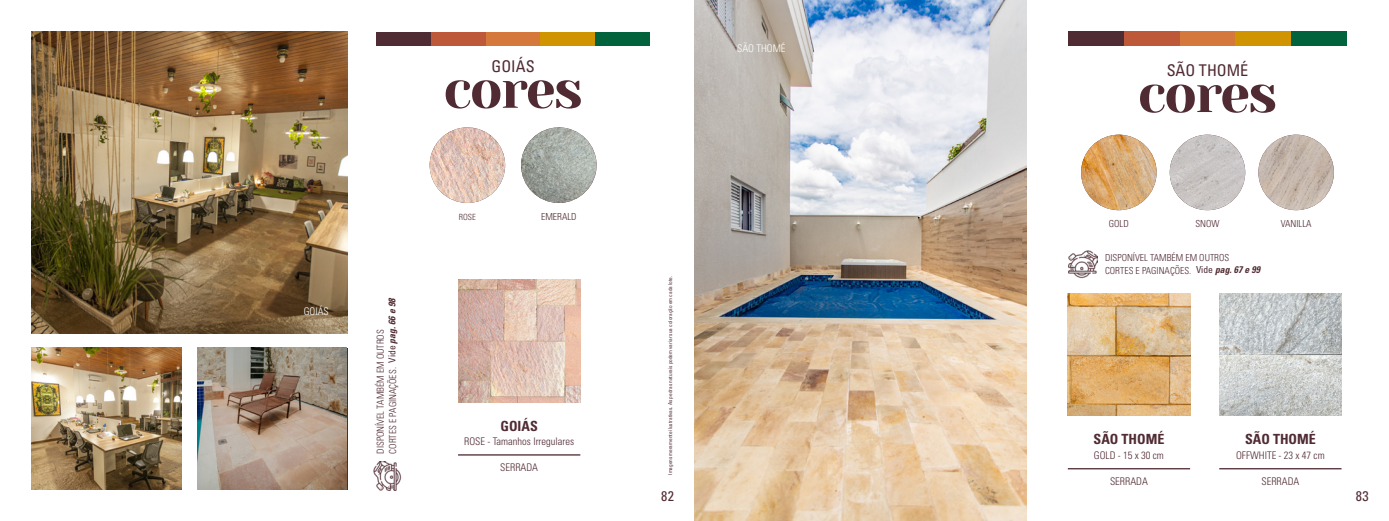
<style>
.page{position:relative;width:1389px;height:521px;background:#fff}
.page>*{position:absolute;margin:0;border:0;box-sizing:border-box;transform-origin:0 0}
.t1{font:53.46px "Yeseva One";letter-spacing:-.035em;color:#502b33}
.t2{font:condensed 16.19px "Univers";color:#502b33}
.t3{font:700 condensed 14px "Univers";color:#502b33}
.t4{font:condensed 14px "Univers";color:#502b33}
.t5{font:300 condensed 10.5px "Univers";color:#502b33}
.t6{font:300 condensed 10.5px "Univers";color:#fff}
.t7{font:300 condensed 9.62px/12.2px "Univers";color:#502b33}
.t8{font:300 condensed 8.49px "Univers";color:#502b33}
.t9{font:condensed 5.25px "Univers";color:#502b33}
.s1{font-weight:400}
.s2{font-weight:700;font-style:italic}
</style>
<div class="page">
<img style="left:32px;top:32px;width:315px;height:301px">
<img style="left:198px;top:348px;width:148px;height:141px">
<img style="left:458px;top:280px;width:122px;height:122px">
<hr style="left:458px;top:454px;width:122px;height:1px;background:#502b33">
<img style="left:373px;top:461px;width:28px;height:29px">
<img style="left:1068px;top:250px;width:29px;height:29px">
<img style="left:694px;top:0;width:332px;height:521px">
<div style="left:1068px;top:32px;width:56px;height:14px;background:#4f2b33"></div>
<div style="left:1124px;top:32px;width:56px;height:14px;background:#bd5938"></div>
<div style="left:1180px;top:32px;width:55px;height:14px;background:#d4783b"></div>
<div style="left:1235px;top:32px;width:56px;height:14px;background:#cf9400"></div>
<div style="left:1291px;top:32px;width:56px;height:14px;background:#00633b"></div>
<img style="left:1068px;top:294px;width:122px;height:122px">
<img style="left:1219px;top:294px;width:123px;height:122px">
<hr style="left:1068px;top:468px;width:122px;height:1px;background:#502b33">
<hr style="left:1219px;top:468px;width:123px;height:1px;background:#502b33">
<img style="left:1081px;top:135px;width:76px;height:75px;border-radius:38px">
<img style="left:1258px;top:135px;width:76px;height:75px;border-radius:38px">
<img style="left:1170px;top:135px;width:75px;height:75px;border-radius:38px">
<img style="left:430px;top:127px;width:75px;height:76px;border-radius:38px">
<img style="left:521px;top:127px;width:76px;height:76px;border-radius:38px">
<div style="left:376px;top:32px;width:55px;height:14px;background:#4f2b33"></div>
<div style="left:431px;top:32px;width:55px;height:14px;background:#bd5938"></div>
<div style="left:486px;top:32px;width:54px;height:14px;background:#d4783b"></div>
<div style="left:540px;top:32px;width:55px;height:14px;background:#cf9400"></div>
<div style="left:595px;top:32px;width:55px;height:14px;background:#00633b"></div>
<img style="left:32px;top:348px;width:150px;height:141px">
<p class="t6" style="left:304px;top:305px;width:27px">GOIÁS</p>
<p class="t7" style="left:374px;top:453px;width:157px;rotate:-90deg">DISPONÍVEL TAMBÉM EM OUTROS<br>CORTES E PAGINAÇÕES. <span class="s1">Vide</span> <span class="s2">pag. 66 e 98</span></p>
<h2 class="t2" style="left:492px;top:56px;width:45px">GOIÁS</h2>
<h1 class="t1" style="left:444px;top:50px;width:141px">cores</h1>
<p class="t8" style="left:459px;top:211px;width:19px">ROSE</p>
<p class="t7" style="left:541px;top:211px;width:37px">EMERALD</p>
<h3 class="t3" style="left:501px;top:417px;width:39px">GOIÁS</h3>
<p class="t5" style="left:464px;top:435px;width:112px">ROSE - Tamanhos Irregulares</p>
<p class="t5" style="left:500px;top:461px;width:39px">SERRADA</p>
<p class="t6" style="left:737px;top:42px;width:50px">SÃO THOMÉ</p>
<p class="t9" style="left:667px;top:475px;width:200px;rotate:-90deg">Imagens meramente ilustrativas. As pedras naturais podem variar sua coloração em cada lote.</p>
<h3 class="t4" style="left:661px;top:487px;width:14px">82</h3>
<h2 class="t2" style="left:1167px;top:60px;width:83px">SÃO THOMÉ</h2>
<h1 class="t1" style="left:1138px;top:54px;width:141px">cores</h1>
<p class="t7" style="left:1109px;top:217px;width:21px">GOLD</p>
<p class="t7" style="left:1195px;top:217px;width:26px">SNOW</p>
<p class="t7" style="left:1281px;top:217px;width:32px">VANILLA</p>
<p class="t7" style="left:1105px;top:252px;width:156px">DISPONÍVEL TAMBÉM EM OUTROS<br>CORTES E PAGINAÇÕES. <span class="s1">Vide</span> <span class="s2">pag. 67 e 99</span></p>
<h3 class="t3" style="left:1094px;top:431px;width:72px">SÃO THOMÉ</h3>
<p class="t5" style="left:1094px;top:449px;width:71px">GOLD - 15 x 30 cm</p>
<p class="t5" style="left:1110px;top:475px;width:39px">SERRADA</p>
<h3 class="t3" style="left:1245px;top:431px;width:72px">SÃO THOMÉ</h3>
<p class="t5" style="left:1236px;top:449px;width:90px">OFFWHITE - 23 x 47 cm</p>
<p class="t5" style="left:1261px;top:475px;width:39px">SERRADA</p>
<h3 class="t4" style="left:1356px;top:487px;width:14px">83</h3>
</div>
